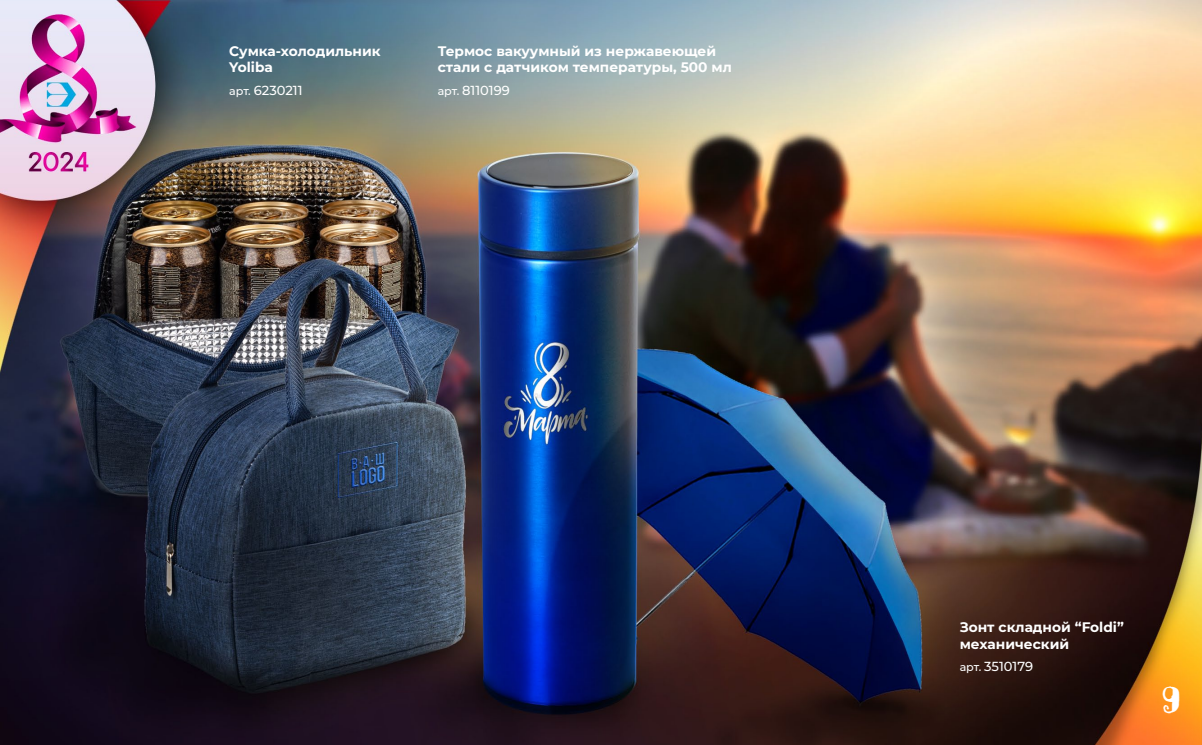
<style>
.page{position:relative;width:1202px;height:745px;background:#fff}
.page>*{position:absolute;margin:0;border:0;box-sizing:border-box;transform-origin:0 0}
.t1{font:37.5px "Vtks Velhos Tempos";color:#fff}
.t2{font:700 13.75px/16.5px "Montserrat";color:#fff}
.t3{font:500 13px "Montserrat";color:#fff}
.s1{font-size:11.12px}
</style>
<div class="page">
<img style="left:0;top:0;width:1201px;height:744px">
<p class="t2" style="left:229px;top:42px;width:153px">Сумка-холодильник<br>Yoliba</p>
<p class="t3" style="left:229px;top:81px;width:75px"><span class="s1">арт.</span> 6230211</p>
<p class="t2" style="left:437px;top:42px;width:295px">Термос вакуумный из нержавеющей стали с датчиком температуры, 500 мл</p>
<p class="t3" style="left:437px;top:81px;width:74px"><span class="s1">арт.</span> 8110199</p>
<p class="t2" style="left:959px;top:618px;width:166px">Зонт складной “Foldi” механический</p>
<p class="t3" style="left:959px;top:657px;width:75px"><span class="s1">арт.</span> 3510179</p>
<h1 class="t1" style="left:1160px;top:673px;width:21px">9</h1>
</div>
